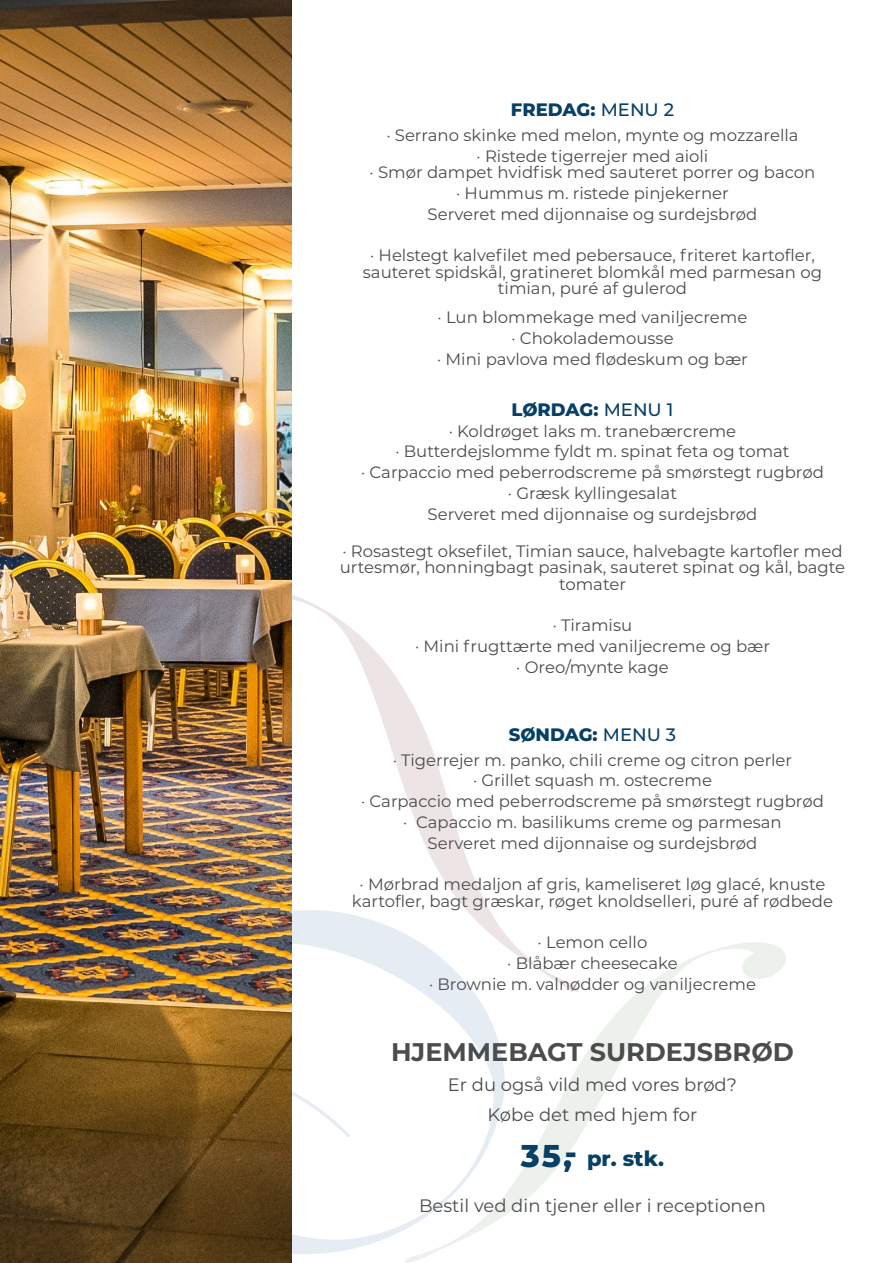
<style>
.page{position:relative;width:893px;height:1263px;background:#fff}
.page>*{position:absolute;margin:0;border:0;box-sizing:border-box;transform-origin:0 0}
.t1{font:700 25.5px "Montserrat";color:#4b4c4d}
.t2{font:800 21px "Montserrat";color:#073f66}
.t3{font:18px/30px "Montserrat";color:#4b4c4d;text-align:center}
.t4{font:800 18px "Montserrat";color:#073f66}
.t5{font:16.5px/20.7px "Montserrat";color:#4b4c4d;text-align:center}
.s1{font-weight:500}
.s2{font-size:31.5px}
</style>
<div class="page">
<svg style="left:292px;top:595px;width:219px;height:346px"></svg>
<svg style="left:405px;top:941px;width:381px;height:322px"></svg>
<svg style="left:292px;top:909px;width:213px;height:346px"></svg>
<img style="left:0;top:0;width:292px;height:1263px">
<p class="t4" style="left:511px;top:96px;width:165px">FREDAG: <span class="s1">MENU 2</span></p>
<p class="t5" style="left:386px;top:124px;width:414px">· Serrano skinke med melon, mynte og mozzarella · Ristede tigerrejer med aioli</p>
<p class="t5" style="left:370px;top:161px;width:447px">· Smør dampet hvidfisk med sauteret porrer og bacon · Hummus m. ristede pinjekerner<br>Serveret med dijonnaise og surdejsbrød</p>
<p class="t5" style="left:363px;top:247px;width:461px;line-height:16.5px">· Helstegt kalvefilet med pebersauce, friteret kartofler, sauteret spidskål, gratineret blomkål med parmesan og timian, puré af gulerod</p>
<p class="t5" style="left:437px;top:307px;width:312px">· Lun blommekage med vaniljecreme · Chokolademousse<br>· Mini pavlova med flødeskum og bær</p>
<p class="t4" style="left:512px;top:396px;width:163px">LØRDAG: <span class="s1">MENU 1</span></p>
<p class="t5" style="left:361px;top:420px;width:464px">· Koldrøget laks m. tranebærcreme<br>· Butterdejslomme fyldt m. spinat feta og tomat<br>· Carpaccio med peberrodscreme på smørstegt rugbrød · Græsk kyllingesalat<br>Serveret med dijonnaise og surdejsbrød</p>
<p class="t5" style="left:340px;top:542px;width:507px;line-height:16.5px">· Rosastegt oksefilet, Timian sauce, halvebagte kartofler med urtesmør, honningbagt pasinak, sauteret spinat og kål, bagte tomater</p>
<p class="t5" style="left:415px;top:614px;width:356px">· Tiramisu<br>· Mini frugttærte med vaniljecreme og bær · Oreo/mynte kage</p>
<p class="t4" style="left:509px;top:721px;width:169px">SØNDAG: <span class="s1">MENU 3</span></p>
<p class="t5" style="left:361px;top:749px;width:464px">· Tigerrejer m. panko, chili creme og citron perler<br>· Grillet squash m. ostecreme<br>· Carpaccio med peberrodscreme på smørstegt rugbrød · Capaccio m. basilikums creme og parmesan<br>Serveret med dijonnaise og surdejsbrød</p>
<p class="t5" style="left:352px;top:875px;width:482px;line-height:16.5px">· Mørbrad medaljon af gris, kameliseret løg glacé, knuste kartofler, bagt græskar, røget knoldselleri, puré af rødbede</p>
<p class="t5" style="left:429px;top:931px;width:328px">· Lemon cello<br>· Blåbær cheesecake<br>· Brownie m. valnødder og vaniljecreme</p>
<h1 class="t1" style="left:391px;top:1033px;width:404px">HJEMMEBAGT SURDEJSBRØD</h1>
<p class="t3" style="left:448px;top:1069px;width:291px">Er du også vild med vores brød?<br>Købe det med hjem for</p>
<p class="t2" style="left:521px;top:1143px;width:145px"><span class="s2">35,-</span> pr. stk.</p>
<p class="t3" style="left:419px;top:1190px;width:348px">Bestil ved din tjener eller i receptionen</p>
</div>
